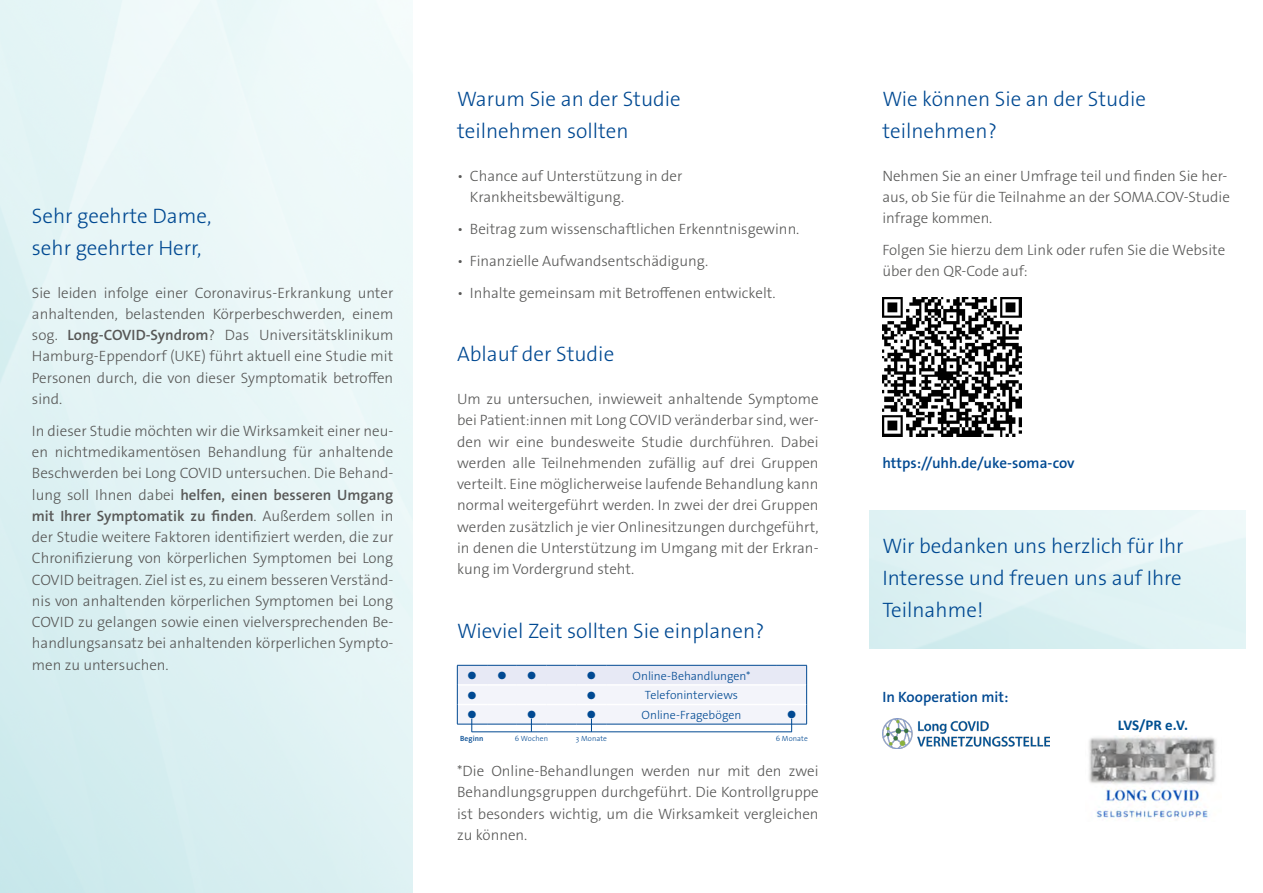
<style>
.page{position:relative;width:1263px;height:893px;background:#fff}
.page>*{position:absolute;margin:0;border:0;box-sizing:border-box;transform-origin:0 0}
._07_Überschrift_14_pt{font:300 21px/32px "The Sans Os F";color:#004992}
._03_Fließtext{font:300 15px/21.3px "The Sans Os F";color:#575756;text-align:justify}
._03_Aufzählung{font:300 15px/21.3px "The Sans Os F";color:#575756}
._03_Aufzählung-2{font:600 15px "The Sans Os F";color:#004992}
._03_Fließtext-2{font:600 15px "The Sans Os F";color:#004992}
._04_Hervorhebungen_Fließtext{font:700 15px "Calibri";color:#005091}
._04_Hervorhebungen_Fließtext-2{font:300 12px "The Sans Os F";color:#004992}
._04_Hervorhebungen_Fließtext-3{font:600 10.5px "The Sans Os F";color:#004992}
._04_Hervorhebungen_Fließtext-4{font:300 7.5px "The Sans Os F";letter-spacing:.015em;color:#004992}
._04_Hervorhebungen_Fließtext-5{font:600 7.5px "The Sans Os F";letter-spacing:.01em;color:#004992}
.s1{font-weight:600}
</style>
<div class="page">
<div style="left:870px;top:510px;width:376px;height:138px;background:linear-gradient(to right,#daeff2,#e7f6f6)"></div>
<div style="left:0;top:0;width:412px;height:893px;background:linear-gradient(to bottom,#f0fafa,#d6eef0)"></div>
<img style="left:1089px;top:736px;width:127px;height:84px">
<img style="left:882px;top:719px;width:167px;height:30px">
<img style="left:882px;top:298px;width:139px;height:139px">
<hr style="left:472px;top:732px;width:320px;height:1px;background:#004992">
<svg style="left:457px;top:665px;width:350px;height:67px"></svg>
<p class="_07_Überschrift_14_pt" style="left:32px;top:200px;width:181px">Sehr geehrte Dame, sehr geehrter Herr,</p>
<p class="_03_Fließtext" style="left:32px;top:282px;width:363px">Sie leiden infolge einer Coronavirus-Erkrankung unter anhaltenden, belastenden Körperbeschwerden, einem sog. <span class="s1">Long-COVID-Syndrom</span>? Das Universitätsklinikum Hamburg-Eppendorf (UKE) führt aktuell eine Studie mit Personen durch, die von dieser Symptomatik betroffen sind.</p>
<p class="_03_Fließtext" style="left:32px;top:420px;width:363px">In dieser Studie möchten wir die Wirksamkeit einer neu&shy;en nichtmedikamentösen Behandlung für anhaltende Beschwerden bei Long COVID untersuchen. Die Behand&shy;lung soll Ihnen dabei <span class="s1">helfen, einen besseren Umgang mit Ihrer Symptomatik zu finden</span>. Außerdem sollen in der Studie weitere Faktoren identifiziert werden, die zur Chronifizierung von körperlichen Symptomen bei Long COVID beitragen. Ziel ist es, zu einem besseren Verständ&shy;nis von anhaltenden körperlichen Symptomen bei Long COVID zu gelangen sowie einen vielversprechenden Be&shy;handlungsansatz bei anhaltenden körperlichen Sympto&shy;men zu untersuchen.</p>
<p class="_07_Überschrift_14_pt" style="left:457px;top:83px;width:225px">Warum Sie an der Studie teilnehmen sollten</p>
<p class="_03_Fließtext" style="left:470px;top:165px;width:214px;text-indent:-13px">• Chance auf Unterstützung in der<br>Krankheitsbewältigung.</p>
<p class="_03_Fließtext" style="left:457px;top:218px;width:343px">• Beitrag zum wissenschaftlichen Erkenntnisgewinn.</p>
<p class="_03_Fließtext" style="left:457px;top:250px;width:253px">• Finanzielle Aufwandsentschädigung.</p>
<p class="_03_Fließtext" style="left:457px;top:282px;width:320px">• Inhalte gemeinsam mit Betroffenen entwickelt.</p>
<p class="_07_Überschrift_14_pt" style="left:457px;top:339px;width:159px">Ablauf der Studie</p>
<p class="_03_Aufzählung" style="left:457px;top:388px;width:363px;text-align:justify">Um zu untersuchen, inwieweit anhaltende Symptome bei Patient:innen mit Long COVID veränderbar sind, wer&shy;den wir eine bundesweite Studie durchführen. Dabei werden alle Teilnehmenden zufällig auf drei Gruppen verteilt. Eine möglicherweise laufende Behandlung kann normal weitergeführt werden. In zwei der drei Gruppen werden zusätzlich je vier Onlinesitzungen durchgeführt, in denen die Unterstützung im Umgang mit der Erkran&shy;kung im Vordergrund steht.</p>
<p class="_07_Überschrift_14_pt" style="left:457px;top:615px;width:309px">Wieviel Zeit sollten Sie einplanen?</p>
<p class="_04_Hervorhebungen_Fließtext-3" style="left:468px;top:669px;width:11px">●</p>
<p class="_04_Hervorhebungen_Fließtext-3" style="left:497px;top:669px;width:11px">●</p>
<p class="_04_Hervorhebungen_Fließtext-3" style="left:527px;top:669px;width:11px">●</p>
<p class="_04_Hervorhebungen_Fließtext-3" style="left:587px;top:669px;width:11px">●</p>
<p class="_04_Hervorhebungen_Fließtext-2" style="left:633px;top:668px;width:119px">Online-Behandlungen*</p>
<p class="_04_Hervorhebungen_Fließtext-3" style="left:468px;top:688px;width:11px">●</p>
<p class="_04_Hervorhebungen_Fließtext-3" style="left:587px;top:688px;width:11px">●</p>
<p class="_04_Hervorhebungen_Fließtext-2" style="left:645px;top:687px;width:95px">Telefoninterviews</p>
<p class="_04_Hervorhebungen_Fließtext-3" style="left:468px;top:708px;width:11px">●</p>
<p class="_04_Hervorhebungen_Fließtext-3" style="left:527px;top:708px;width:11px">●</p>
<p class="_04_Hervorhebungen_Fließtext-3" style="left:587px;top:708px;width:11px">●</p>
<p class="_04_Hervorhebungen_Fließtext-2" style="left:642px;top:707px;width:101px">Online-Fragebögen</p>
<p class="_04_Hervorhebungen_Fließtext-3" style="left:787px;top:708px;width:11px">●</p>
<p class="_04_Hervorhebungen_Fließtext-5" style="left:460px;top:734px;width:25px">Beginn</p>
<p class="_04_Hervorhebungen_Fließtext-4" style="left:515px;top:734px;width:35px">6 Wochen</p>
<p class="_04_Hervorhebungen_Fließtext-4" style="left:576px;top:734px;width:33px">3 Monate</p>
<p class="_04_Hervorhebungen_Fließtext-4" style="left:776px;top:734px;width:33px">6 Monate</p>
<p class="_03_Fließtext" style="left:457px;top:760px;width:363px">*Die Online-Behandlungen werden nur mit den zwei Behandlungsgruppen durchgeführt. Die Kontrollgruppe ist besonders wichtig, um die Wirksamkeit vergleichen zu können.</p>
<p class="_07_Überschrift_14_pt" style="left:882px;top:83px;width:265px">Wie können Sie an der Studie teilnehmen?</p>
<p class="_03_Aufzählung" style="left:882px;top:165px;width:349px">Nehmen Sie an einer Umfrage teil und finden Sie her&shy;aus, ob Sie für die Teilnahme an der SOMA.COV-Studie infrage kommen.</p>
<p class="_03_Aufzählung" style="left:882px;top:240px;width:344px">Folgen Sie hierzu dem Link oder rufen Sie die Website über den QR-Code auf:</p>
<p class="_03_Aufzählung-2" style="left:882px;top:453px;width:194px">https://uhh.de/uke-soma-cov</p>
<p class="_07_Überschrift_14_pt" style="left:882px;top:530px;width:303px;text-align:justify">Wir bedanken uns herzlich für Ihr Interesse und freuen uns auf Ihre Teilnahme!</p>
<p class="_03_Fließtext-2" style="left:882px;top:687px;width:128px">In Kooperation mit:</p>
<p class="_04_Hervorhebungen_Fließtext" style="left:1118px;top:714px;width:72px">LVS/PR e.V.</p>
</div>
